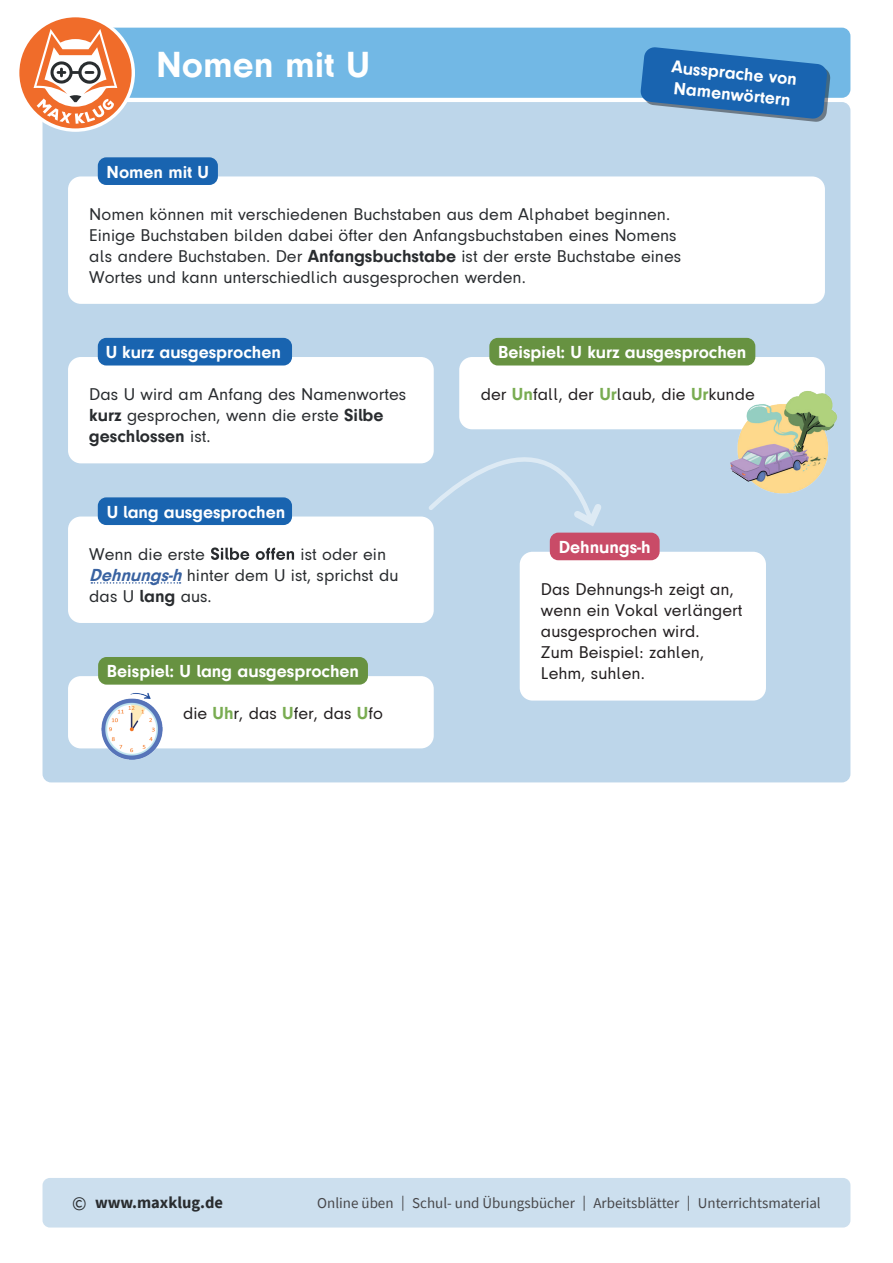
<style>
.page{position:relative;width:893px;height:1263px;background:#fff}
.page>*{position:absolute;margin:0;border:0;box-sizing:border-box;transform-origin:0 0}
.t1{font:700 37.5px "Mk Druckschrift N";color:#fff}
.t2{font:18px/21px "Mk Druckschrift N";color:#292c2f}
.t3{font:18px/21px "Mk Druckschrift N";color:#231f20}
.t4{font:700 18px/21px "Mk Druckschrift N";color:#fff}
.t5{font:700 16.5px "Source Sans Pro";color:#292c2f}
.t6{font:15px "Source Sans Pro";color:#47474a}
.s1{font-weight:700}
.s2{font-weight:700;color:#79ac51}
.s3{font-weight:700;font-style:italic;color:#3962a1}
.s4{font-weight:400;font-size:19.5px}
</style>
<div class="page">
<div style="left:43px;top:102px;width:807px;height:680px;background:#bdd6ea;border-radius:9px"></div>
<div style="left:75px;top:28px;width:775px;height:70px;background:#72b8e5;border-radius:9px"></div>
<svg style="left:640px;top:47px;width:191px;height:75px"></svg>
<div style="left:43px;top:1178px;width:807px;height:49px;background:#ccdfee;border-radius:7px"></div>
<svg style="left:19px;top:17px;width:116px;height:115px"></svg>
<div style="left:68px;top:176px;width:757px;height:128px;background:#fff;border-radius:13px"></div>
<div style="left:98px;top:157px;width:120px;height:28px;background:#1964b0;border-radius:9px"></div>
<div style="left:68px;top:357px;width:366px;height:106px;background:#fff;border-radius:13px"></div>
<div style="left:459px;top:357px;width:366px;height:72px;background:#fff;border-radius:13px"></div>
<div style="left:98px;top:338px;width:194px;height:27px;background:#1964b0;border-radius:9px"></div>
<div style="left:489px;top:338px;width:266px;height:27px;background:#679241;border-radius:9px"></div>
<div style="left:68px;top:516px;width:366px;height:107px;background:#fff;border-radius:13px"></div>
<div style="left:68px;top:676px;width:366px;height:72px;background:#fff;border-radius:13px"></div>
<div style="left:98px;top:497px;width:194px;height:28px;background:#1964b0;border-radius:9px"></div>
<div style="left:98px;top:657px;width:270px;height:28px;background:#679241;border-radius:9px"></div>
<svg style="left:211px;top:547px;width:83px;height:13px"></svg>
<div style="left:520px;top:552px;width:246px;height:148px;background:#fff;border-radius:13px"></div>
<div style="left:550px;top:533px;width:110px;height:27px;background:#c94b67;border-radius:9px"></div>
<svg style="left:426px;top:433px;width:175px;height:98px"></svg>
<svg style="left:91px;top:582px;width:90px;height:2px"></svg>
<img style="left:719px;top:391px;width:119px;height:103px">
<img style="left:90px;top:693px;width:85px;height:67px">
<h1 class="t1" style="left:156px;top:43px;width:215px">Nomen mit U</h1>
<p class="t4" style="left:107px;top:162px;width:104px">Nomen mit U</p>
<p class="t4" style="left:673px;top:56px;width:128px;rotate:6deg">Aussprache von<br>Namenwörtern</p>
<p class="t2" style="left:89px;top:203px;width:593px">Nomen können mit verschiedenen Buchstaben aus dem Alphabet beginnen.<br>Einige Buchstaben bilden dabei öfter den Anfangsbuchstaben eines Nomens als andere Buchstaben. Der <span class="s1">Anfangsbuchstabe</span> ist der erste Buchstabe eines Wortes und kann unterschiedlich ausgesprochen werden.</p>
<p class="t4" style="left:106px;top:342px;width:177px">U kurz ausgesprochen</p>
<p class="t4" style="left:498px;top:342px;width:250px">Beispiel: U kurz ausgesprochen</p>
<p class="t2" style="left:89px;top:384px;width:319px">Das U wird am Anfang des Namenwortes <span class="s1">kurz</span> gesprochen, wenn die erste <span class="s1">Silbe geschlossen</span> ist.</p>
<p class="t3" style="left:481px;top:384px;width:275px">der <span class="s2">Un</span>fall, der <span class="s2">Ur</span>laub, die <span class="s2">Ur</span>kunde</p>
<p class="t4" style="left:107px;top:501px;width:180px">U lang ausgesprochen</p>
<p class="t2" style="left:89px;top:544px;width:117px">Wenn die erste</p>
<p class="t2" style="left:89px;top:544px;width:311px;text-indent:211px">ist oder ein<br><span class="s3">Dehnungs-h</span>hinter dem U ist, sprichst du das U <span class="s1">lang</span> aus.</p>
<p class="t4" style="left:107px;top:661px;width:254px">Beispiel: U lang ausgesprochen</p>
<p class="t3" style="left:183px;top:703px;width:201px">die <span class="s2">Uh</span>r, das <span class="s2">U</span>fer, das <span class="s2">U</span>fo</p>
<p class="t4" style="left:559px;top:536px;width:94px">Dehnungs-h</p>
<p class="t3" style="left:541px;top:579px;width:203px">Das Dehnungs-h zeigt an, wenn ein Vokal verlängert ausgesprochen wird.<br>Zum Beispiel: zahlen,<br>Lehm, suhlen.</p>
<p class="t5" style="left:72px;top:1191px;width:152px"><span class="s4">©</span> www.maxklug.de</p>
<p class="t6" style="left:317px;top:1194px;width:505px">Online üben | Schul- und Übungsbücher | Arbeitsblätter | Unterrichtsmaterial</p>
</div>
